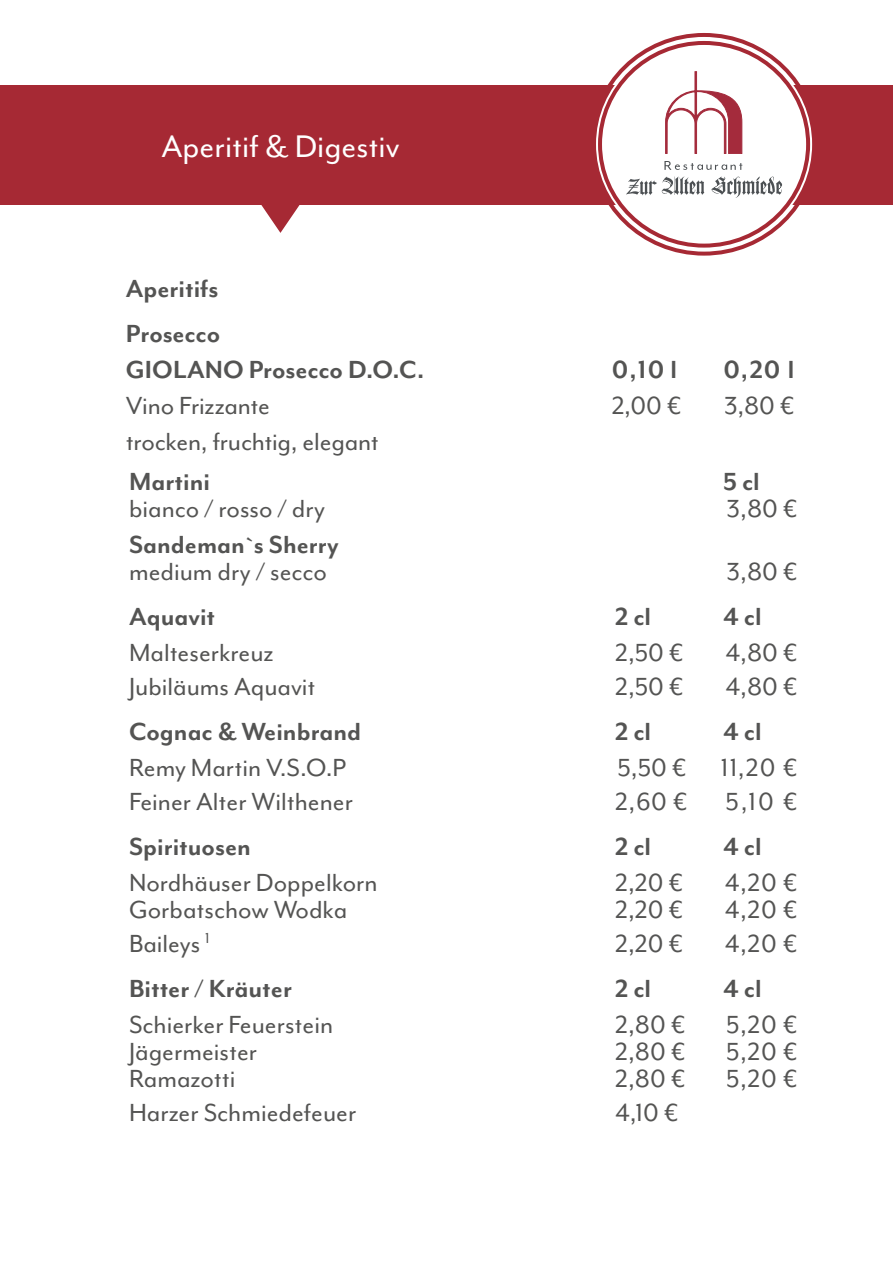
<style>
.page{position:relative;width:893px;height:1263px;background:#fff}
.page>*{position:absolute;margin:0;border:0;box-sizing:border-box;transform-origin:0 0}
.t1{font:36px "Mr Eaves Mod OT";color:#fff}
.t2{font:28.5px "Mr Eaves Mod OT";color:#545453}
.t3{font:700 28.5px/45px "Mr Eaves Mod OT";color:#545453}
</style>
<div class="page">
<div style="left:0;top:85px;width:893px;height:119px;background:#a62934"></div>
<svg style="left:241px;top:204px;width:79px;height:29px"></svg>
<div style="left:596px;top:39px;width:216px;height:211px;background:#fff;border-radius:50%"></div>
<svg style="left:665px;top:71px;width:78px;height:83px"></svg>
<svg style="left:626px;top:161px;width:156px;height:37px"></svg>
<p class="t1" style="left:161px;top:127px;width:240px">Aperitif &amp; Digestiv</p>
<p class="t3" style="left:126px;top:266px;width:96px">Aperitifs<br>Prosecco</p>
<p class="t3" style="left:126px;top:347px;width:300px">GIOLANO Prosecco D.O.C.</p>
<p class="t3" style="left:612px;top:347px;width:67px">0,10 l</p>
<p class="t3" style="left:724px;top:347px;width:72px">0,20 l</p>
<p class="t2" style="left:126px;top:390px;width:146px">Vino Frizzante</p>
<p class="t2" style="left:612px;top:390px;width:71px">2,00 €</p>
<p class="t2" style="left:724px;top:390px;width:72px">3,80 €</p>
<p class="t2" style="left:126px;top:426px;width:255px">trocken, fruchtig, elegant</p>
<p class="t3" style="left:129px;top:459px;width:82px">Martini</p>
<p class="t3" style="left:723px;top:459px;width:38px">5 cl</p>
<p class="t2" style="left:129px;top:493px;width:198px">bianco / rosso / dry</p>
<p class="t2" style="left:727px;top:493px;width:72px">3,80 €</p>
<p class="t3" style="left:129px;top:522px;width:211px">Sandeman`s Sherry</p>
<p class="t2" style="left:129px;top:556px;width:199px">medium dry / secco</p>
<p class="t2" style="left:727px;top:556px;width:72px">3,80 €</p>
<p class="t3" style="left:129px;top:594px;width:88px">Aquavit</p>
<p class="t3" style="left:615px;top:594px;width:37px">2 cl</p>
<p class="t3" style="left:723px;top:594px;width:40px">4 cl</p>
<p class="t2" style="left:129px;top:637px;width:146px">Malteserkreuz</p>
<p class="t2" style="left:615px;top:637px;width:70px">2,50 €</p>
<p class="t2" style="left:725px;top:637px;width:73px">4,80 €</p>
<p class="t2" style="left:129px;top:671px;width:188px">Jubiläums Aquavit</p>
<p class="t2" style="left:615px;top:671px;width:70px">2,50 €</p>
<p class="t2" style="left:725px;top:671px;width:73px">4,80 €</p>
<p class="t3" style="left:129px;top:709px;width:234px">Cognac &amp; Weinbrand</p>
<p class="t3" style="left:615px;top:709px;width:37px">2 cl</p>
<p class="t3" style="left:723px;top:709px;width:40px">4 cl</p>
<p class="t2" style="left:129px;top:752px;width:219px">Remy Martin V.S.O.P</p>
<p class="t2" style="left:618px;top:752px;width:181px">5,50 € 11,20 €</p>
<p class="t2" style="left:129px;top:786px;width:226px">Feiner Alter Wilthener</p>
<p class="t2" style="left:615px;top:786px;width:74px">2,60 €</p>
<p class="t2" style="left:725px;top:786px;width:74px">5,10 €</p>
<p class="t3" style="left:129px;top:824px;width:123px">Spirituosen</p>
<p class="t3" style="left:615px;top:824px;width:37px">2 cl</p>
<p class="t3" style="left:723px;top:824px;width:40px">4 cl</p>
<p class="t2" style="left:129px;top:867px;width:250px">Nordhäuser Doppelkorn</p>
<p class="t2" style="left:615px;top:867px;width:69px">2,20 €</p>
<p class="t2" style="left:725px;top:867px;width:74px">4,20 €</p>
<p class="t2" style="left:129px;top:894px;width:220px">Gorbatschow Wodka</p>
<p class="t2" style="left:615px;top:894px;width:69px">2,20 €</p>
<p class="t2" style="left:725px;top:894px;width:74px">4,20 €</p>
<p class="t2" style="left:129px;top:928px;width:82px">Baileys <sup>1</sup></p>
<p class="t2" style="left:615px;top:928px;width:69px">2,20 €</p>
<p class="t2" style="left:725px;top:928px;width:74px">4,20 €</p>
<p class="t3" style="left:129px;top:967px;width:164px">Bitter / Kräuter</p>
<p class="t3" style="left:615px;top:967px;width:37px">2 cl</p>
<p class="t3" style="left:723px;top:967px;width:40px">4 cl</p>
<p class="t2" style="left:129px;top:1009px;width:206px">Schierker Feuerstein</p>
<p class="t2" style="left:615px;top:1009px;width:72px">2,80 €</p>
<p class="t2" style="left:726px;top:1009px;width:73px">5,20 €</p>
<p class="t2" style="left:129px;top:1036px;width:130px">Jägermeister</p>
<p class="t2" style="left:615px;top:1036px;width:72px">2,80 €</p>
<p class="t2" style="left:726px;top:1036px;width:73px">5,20 €</p>
<p class="t2" style="left:129px;top:1063px;width:108px">Ramazotti</p>
<p class="t2" style="left:615px;top:1063px;width:72px">2,80 €</p>
<p class="t2" style="left:726px;top:1063px;width:73px">5,20 €</p>
<p class="t2" style="left:129px;top:1097px;width:229px">Harzer Schmiedefeuer</p>
<p class="t2" style="left:615px;top:1097px;width:65px">4,10 €</p>
</div>
